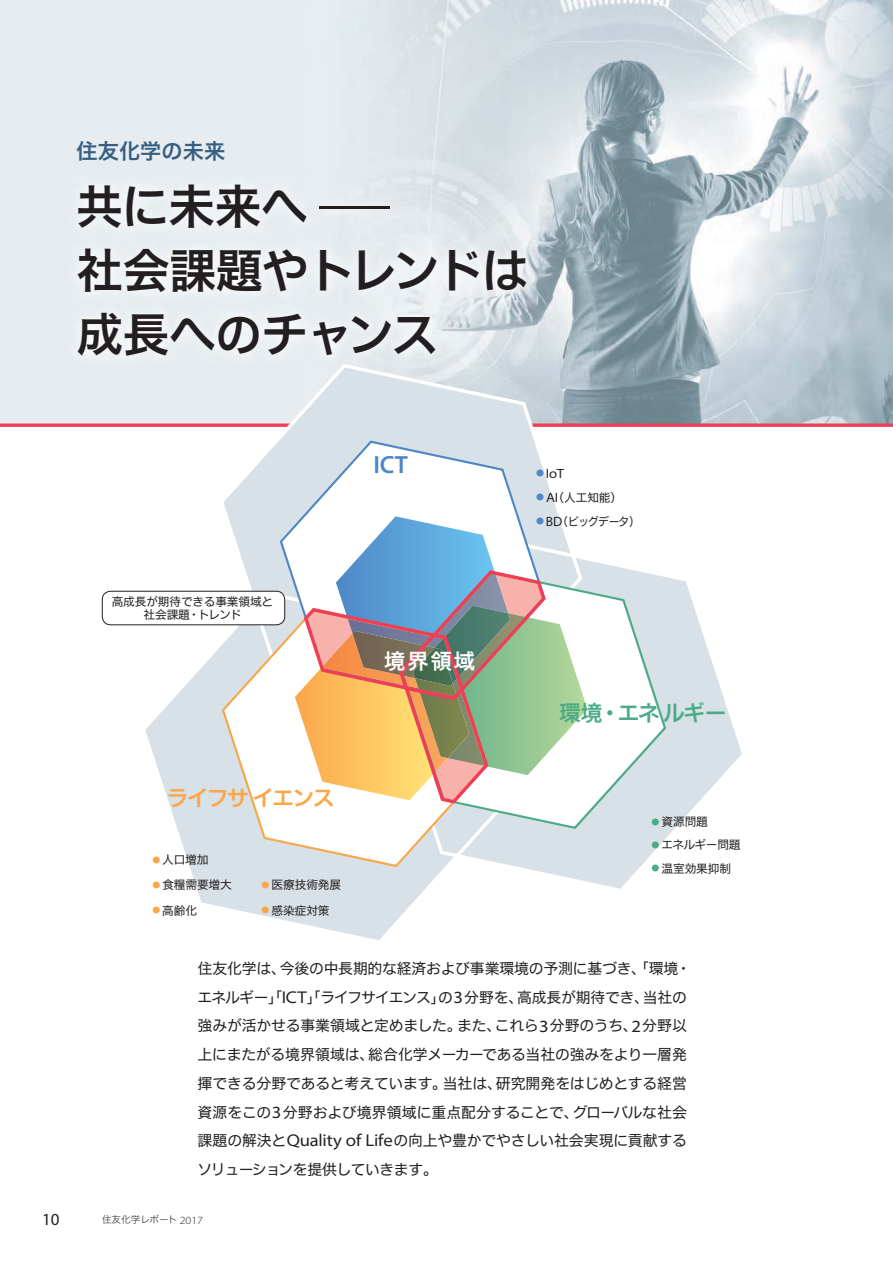
<style>
.page{position:relative;width:893px;height:1263px;background:#fff}
.page>*{position:absolute;margin:0;border:0;box-sizing:border-box;transform-origin:0 0}
.t1{font:46.8px/63.8px "Hira Kak ADK Std W6 90 msp RKSJ H";letter-spacing:-.055em;color:#231f20}
.t2{font:46.8px "Hira Kaku Std N W6 90 msp RKSJ H";color:#231f20}
.t3{font:600 24.9px "Myriad Pro";color:#4f87c6}
.t4{font:21.75px "Hira Kak ADK Std W6 90 msp RKSJ H";letter-spacing:-.04em;color:#4cab87}
.t5{font:21.75px "Hira Kak ADK Std W6 90 msp RKSJ H";letter-spacing:-.07em;color:#faa74a}
.t6{font:21.3px "Hira Kaku Std N W6 90 msp RKSJ H";color:#365f82}
.t7{font:21.3px "Hira Kaku Std N W6 90 msp RKSJ H";color:#fff}
.t8{font:16.95px "Myriad Pro";color:#231f20}
.t9{font:14.85px/28.7px "Hira Kak ADK Std W4 90 msp RKSJ H";letter-spacing:-.025em;color:#231f20;text-align:justify}
.t10{font:14.85px "Hira Kaku Std N W4 90 msp RKSJ H";letter-spacing:-.01em;color:#231f20}
.t11{font:semi-expanded 13.5px "Myriad Pro";color:#231f20}
.t12{font:11.7px/12.8px "Hira Kaku Std N W4 90 msp RKSJ H";letter-spacing:-.01em;color:#231f20;text-align:center}
.t13{font:11.7px "Hira Kak ADK Std W4 90 msp RKSJ H";letter-spacing:-.065em;color:#231f20;scale:.93 1}
.t14{font:11.7px "Hira Kak ADK Std W4 90 msp RKSJ H";letter-spacing:-.065em;color:#231f20}
.t15{font:9.6px "Hira Kaku Std N W2 90 msp RKSJ H";color:#231f20}
.s1{font-family:"Hira Kak ADK Std W6 90 msp RKSJ H"}
.s2{font-family:"Hira Kaku Std N W2 90 msp RKSJ H"}
.s3{font-family:"Hira Kaku Std N W6 90 msp RKSJ H"}
.s4{font-family:"Hira Kak ADK Std W4 90 msp RKSJ H"}
.s5{font-size:7.95px;color:#faa74a}
.s6{font-family:"Hira Kaku Std N W4 90 msp RKSJ H";font-stretch:normal;font-size:7.95px;color:#4f87c6}
.s7{font-size:7.95px;color:#4f87c6}
.s8{font-family:"Myriad Pro";font-stretch:semi-expanded;font-size:13.5px}
.s9{font-family:"Hira Kaku Std N W4 90 msp RKSJ H";font-size:7.95px;color:#4f87c6}
.s10{font-family:"Hira Kaku Std N W4 90 msp RKSJ H"}
.s11{font-size:7.95px;color:#4cab87}
.s12{font-family:"Hira Kaku Std N W4 90 msp RKSJ H";font-size:7.95px;color:#4cab87}
.s13{font-family:"Myriad Pro";font-stretch:semi-expanded;font-size:17.1px}
.s14{font-family:"Hira Kak ADK Std W2 90 msp RKSJ H"}
.s15{font-family:"Myriad Pro";font-weight:300;font-stretch:semi-expanded;font-size:10.95px}
</style>
<div class="page">
<img style="left:0;top:0;width:893px;height:423px">
<svg style="left:0;top:423px;width:893px;height:4px;background:#e85468"></svg>
<svg style="left:220px;top:364px;width:362px;height:227px;fill:#d7e1e7"></svg>
<svg style="left:141px;top:591px;width:281px;height:349px;fill:#d7e1e7"></svg>
<svg style="left:383px;top:560px;width:359px;height:332px;fill:#d7e1e7"></svg>
<img style="left:67px;top:173px;width:470px;height:194px">
<img style="left:341px;top:364px;width:17px;height:3px">
<div style="left:102px;top:591px;width:183px;height:34px;background:#fff;border-radius:9px"></div>
<div style="left:102px;top:591px;width:183px;height:34px;border:1px solid #231f20;border-radius:9px"></div>
<svg style="left:280px;top:441px;width:265px;height:168px"></svg>
<svg style="left:222px;top:609px;width:265px;height:258px"></svg>
<svg style="left:401px;top:571px;width:265px;height:258px"></svg>
<svg style="left:295px;top:516px;width:292px;height:289px"></svg>
<h3 class="t6" style="left:77px;top:143px;width:150px">住友化学<span class="s1">の</span>未来</h3>
<h1 class="t2" style="left:76px;top:189px;width:314px">共<span class="s1">に</span>未来<span class="s1">へ</span> <span class="s2">̶</span></h1>
<h1 class="t1" style="left:76px;top:245px;width:454px"><span class="s3">社会課題</span>やトレンドは<span class="s3">成長</span>へのチャンス</h1>
<h2 class="t3" style="left:374px;top:455px;width:36px">ICT</h2>
<p class="t12" style="left:112px;top:597px;width:163px">高成長<span class="s4">が</span>期待<span class="s4">できる</span>事業領域<span class="s4">と</span>社会課題・<span class="s4">トレンド</span></p>
<h3 class="t7" style="left:384px;top:653px;width:93px">境界領域</h3>
<h3 class="t5" style="left:167px;top:790px;width:169px">ライフサイエンス</h3>
<p class="t12" style="left:152px;top:855px;width:58px"><span class="s5">●</span> 人口増加</p>
<p class="t12" style="left:152px;top:880px;width:81px"><span class="s5">●</span> 食糧需要増大</p>
<p class="t12" style="left:152px;top:905px;width:46px"><span class="s5">●</span> 高齢化</p>
<p class="t12" style="left:262px;top:880px;width:81px"><span class="s5">●</span> 医療技術発展</p>
<p class="t12" style="left:262px;top:905px;width:69px"><span class="s5">●</span> 感染症対策</p>
<p class="t11" style="left:536px;top:468px;width:29px"><span class="s6">●</span> IoT</p>
<p class="t12" style="left:536px;top:493px;width:88px"><span class="s7">●</span> <span class="s8">AI</span>（人工知能）</p>
<p class="t13" style="left:536px;top:517px;width:113px"><span class="s9">●</span> <span class="s8">BD</span><span class="s10">（</span>ビッグデータ<span class="s10">）</span></p>
<h3 class="t4" style="left:559px;top:704px;width:169px"><span class="s3">環境・</span>エネルギー</h3>
<p class="t12" style="left:652px;top:817px;width:58px"><span class="s11">●</span> 資源問題</p>
<p class="t14" style="left:652px;top:841px;width:90px"><span class="s12">●</span> エネルギー<span class="s10">問題</span></p>
<p class="t12" style="left:652px;top:864px;width:81px"><span class="s11">●</span> 温室効果抑制</p>
<p class="t10" style="left:198px;top:963px;width:495px">住友化学<span class="s4">は</span>、今後<span class="s4">の</span>中長期的<span class="s4">な</span>経済<span class="s4">および</span>事業環境<span class="s4">の</span>予測<span class="s4">に</span>基<span class="s4">づき</span>、「環境・</p>
<p class="t9" style="left:198px;top:985px;width:491px">エネルギー<span class="s10">「」</span><span class="s13">ICT</span><span class="s10">「」</span>ライフサイエンス<span class="s10">」</span>の<span class="s13">3</span><span class="s10">分野</span>を<span class="s10">、高成長</span>が<span class="s10">期待</span>でき<span class="s10">、当社</span>の<span class="s10">強</span>みが<span class="s10">活</span>かせる<span class="s10">事業領域</span>と<span class="s10">定</span>めました<span class="s10">。</span>また<span class="s10">、</span>これら<span class="s13">3</span><span class="s10">分野</span>のうち<span class="s10">、</span><span class="s13">2</span><span class="s10">分野以上</span>にまたがる<span class="s10">境界領域</span>は<span class="s10">、総合化学</span>メーカーである<span class="s10">当社</span>の<span class="s10">強</span>みをより<span class="s10">一層発揮</span>できる<span class="s10">分野</span>であると<span class="s10">考</span>えています<span class="s10">。当社</span>は<span class="s10">、研究開発</span>をはじめとする<span class="s10">経営資源</span>をこの<span class="s13">3</span><span class="s10">分野</span>および<span class="s10">境界領域</span>に<span class="s10">重点配分</span>することで<span class="s10">、</span>グローバルな<span class="s10">社会</span></p>
<p class="t10" style="left:198px;top:1135px;width:491px">課題<span class="s4">の</span>解決<span class="s4">と</span><span class="s13">Quality of Life</span><span class="s4">の</span>向上<span class="s4">や</span>豊<span class="s4">かでやさしい</span>社会実現<span class="s4">に</span>貢献<span class="s4">する</span></p>
<p class="t9" style="left:197px;top:1157px;width:242px">ソリューションを<span class="s10">提供</span>していきます<span class="s10">。</span></p>
<p class="t8" style="left:42px;top:1212px;width:19px">10</p>
<p class="t15" style="left:102px;top:1216px;width:103px">住友化学<span class="s14">レポート</span> <span class="s15">2017</span></p>
</div>
